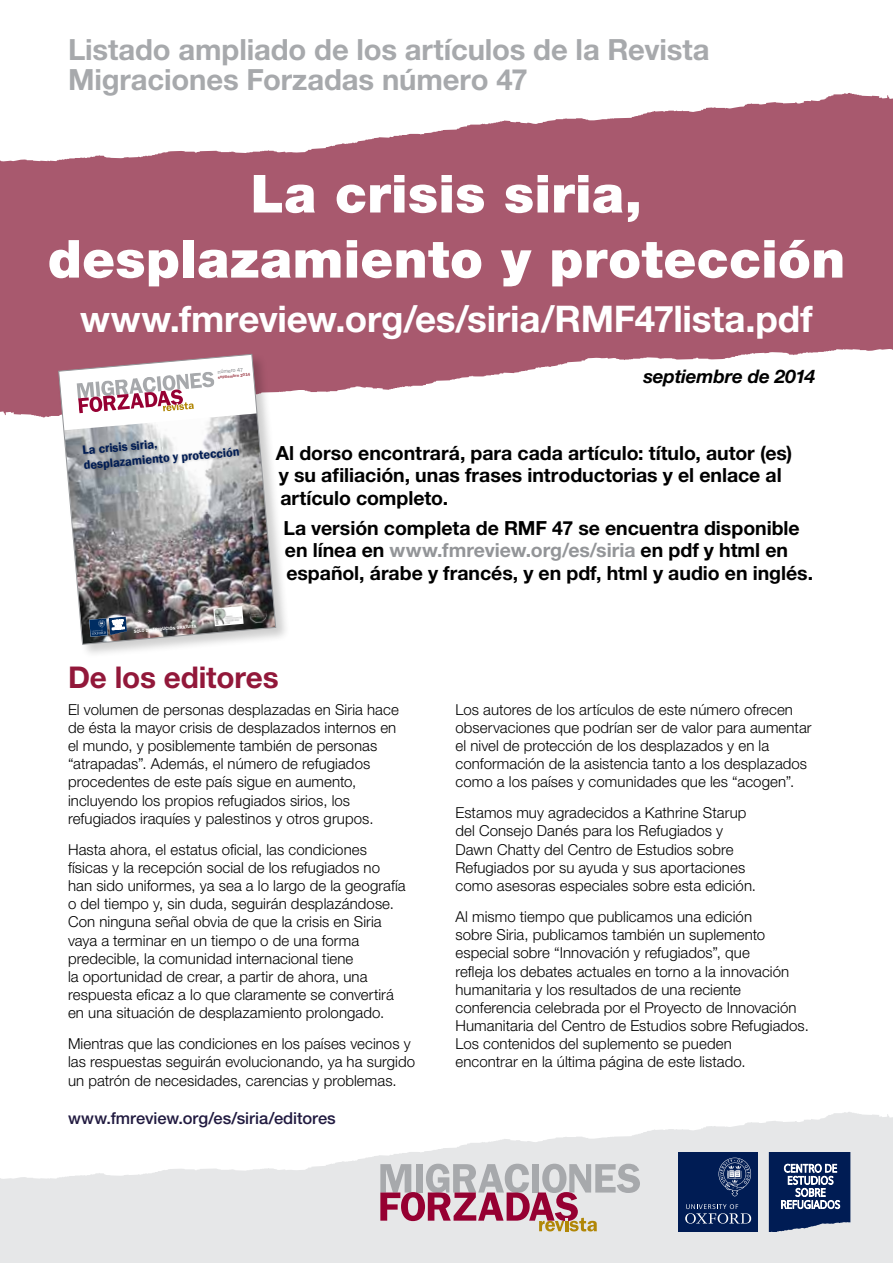
<style>
.page{position:relative;width:893px;height:1263px;background:#fff}
.page>*{position:absolute;margin:0;border:0;box-sizing:border-box;transform-origin:0 0}
.t1{font:900 52.5px/65.1px "Helvetica Neue LT";letter-spacing:.005em;color:#fff;text-align:center}
.t2{font:700 36.75px "Helvetica Neue LT";letter-spacing:-.005em;color:#fff}
.t3{font:700 30px "Helvetica Neue LT";letter-spacing:-.005em;color:#92183a}
.t4{font:700 29.25px/30px "Helvetica Neue LT";letter-spacing:-.005em;color:#a7a9ac}
.t5{font:700 19.5px/22.5px "Helvetica Neue LT";color:#000}
.t6{font:italic 700 18.75px "Helvetica Neue LT";letter-spacing:-.01em;color:#000}
.t7{font:500 16.5px "Helvetica Neue LT";color:#211a40}
.t8{font:300 15.15px/18.1px "Helvetica Neue LT";letter-spacing:.005em;color:#000}
.t9{font:600 12.45px/15px "Franklin Gothic";color:#001c54}
.t10{font:5.55px "Franklin Gothic";color:#808285}
.t11{font:600 4.65px "Franklin Gothic";color:#fff}
.t12{font:600 4.35px "Franklin Gothic";color:#a24752}
.s1{color:#939598}
</style>
<div class="page">
<svg style="left:0;top:93px;width:893px;height:127px;fill:#a8596e"></svg>
<svg style="left:0;top:220px;width:893px;height:198px;fill:#a8596e"></svg>
<div style="left:57px;top:353px;width:233px;height:306px;background:#000;opacity:.2"></div>
<svg style="left:58px;top:353px;width:218px;height:292px"></svg>
<svg style="left:0;top:1112px;width:893px;height:151px;fill:#e6e7e8"></svg>
<svg style="left:380px;top:1164px;width:260px;height:67px;background:#c6abb3"></svg>
<div style="left:678px;top:1152px;width:80px;height:80px;background:#001c54"></div>
<svg style="left:685px;top:1204px;width:66px;height:20px"></svg>
<svg style="left:718px;top:1158px;width:33px;height:38px"></svg>
<svg style="left:769px;top:1152px;width:81px;height:80px;background:#364c77"></svg>
<h3 class="t4" style="left:68px;top:34px;width:643px">Listado ampliado de los artículos de la Revista<br>Migraciones Forzadas número 47</h3>
<h1 class="t1" style="left:48px;top:161px;width:799px">La crisis siria, desplazamiento y protección</h1>
<h2 class="t2" style="left:80px;top:296px;width:734px">www.fmreview.org/es/siria/RMF47lista.pdf</h2>
<p class="t10" style="left:217px;top:368px;width:27px;rotate:-5deg">número 47</p>
<p class="t12" style="left:218px;top:374px;width:34px;rotate:-5deg">septiembre 2014</p>
<p class="t9" style="left:82px;top:443px;width:158px;rotate:-5deg">La crisis siria, desplazamiento y protección</p>
<p class="t11" style="left:134px;top:628px;width:64px;rotate:-5deg">SÓLO DISTRIBUCIÓN GRATUITA</p>
<p class="t6" style="left:643px;top:365px;width:174px">septiembre de 2014</p>
<p class="t5" style="left:276px;top:441px;width:518px">Al dorso encontrará, para cada artículo: título, autor (es) y su afiliación, unas frases introductorias y el enlace al artículo completo.</p>
<p class="t5" style="left:283px;top:516px;width:531px">La versión completa de RMF 47 se encuentra disponible en línea en <span class="s1">www.fmreview.org/es/siria</span> en pdf y html en español, árabe y francés, y en pdf, html y audio en inglés.</p>
<h3 class="t3" style="left:68px;top:659px;width:212px">De los editores</h3>
<p class="t8" style="left:68px;top:700px;width:332px">El volumen de personas desplazadas en Siria hace de ésta la mayor crisis de desplazados internos en el mundo, y posiblemente también de personas “atrapadas”. Además, el número de refugiados procedentes de este país sigue en aumento, incluyendo los propios refugiados sirios, los refugiados iraquíes y palestinos y otros grupos.</p>
<p class="t8" style="left:68px;top:840px;width:339px">Hasta ahora, el estatus oficial, las condiciones físicas y la recepción social de los refugiados no han sido uniformes, ya sea a lo largo de la geografía o del tiempo y, sin duda, seguirán desplazándose.<br>Con ninguna señal obvia de que la crisis en Siria vaya a terminar en un tiempo o de una forma predecible, la comunidad internacional tiene<br>la oportunidad de crear, a partir de ahora, una respuesta eficaz a lo que claramente se convertirá en una situación de desplazamiento prolongado.</p>
<p class="t8" style="left:68px;top:1034px;width:349px">Mientras que las condiciones en los países vecinos y las respuestas seguirán evolucionando, ya ha surgido un patrón de necesidades, carencias y problemas.</p>
<p class="t7" style="left:68px;top:1108px;width:269px">www.fmreview.org/es/siria/editores</p>
<p class="t8" style="left:455px;top:700px;width:358px">Los autores de los artículos de este número ofrecen observaciones que podrían ser de valor para aumentar el nivel de protección de los desplazados y en la conformación de la asistencia tanto a los desplazados como a los países y comunidades que les “acogen”.</p>
<p class="t8" style="left:455px;top:803px;width:302px">Estamos muy agradecidos a Kathrine Starup del Consejo Danés para los Refugiados y Dawn Chatty del Centro de Estudios sobre Refugiados por su ayuda y sus aportaciones como asesoras especiales sobre esta edición.</p>
<p class="t8" style="left:455px;top:907px;width:355px">Al mismo tiempo que publicamos una edición<br>sobre Siria, publicamos también un suplemento especial sobre “Innovación y refugiados”, que<br>refleja los debates actuales en torno a la innovación humanitaria y los resultados de una reciente conferencia celebrada por el Proyecto de Innovación Humanitaria del Centro de Estudios sobre Refugiados.<br>Los contenidos del suplemento se pueden<br>encontrar en la última página de este listado.</p>
</div>
